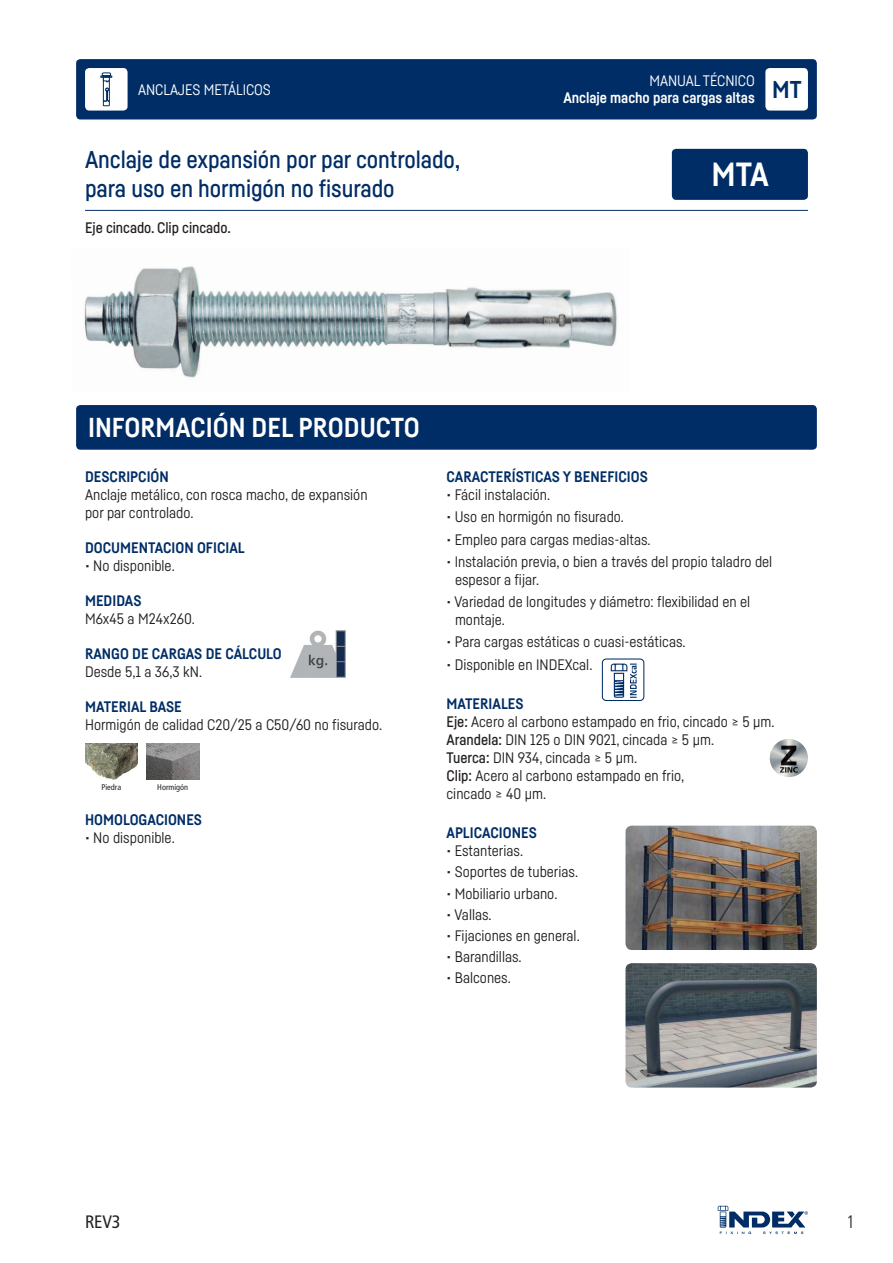
<style>
.page{position:relative;width:893px;height:1263px;background:#fff}
.page>*{position:absolute;margin:0;border:0;box-sizing:border-box;transform-origin:0 0}
.t1{font:700 33px "Fabrikat";color:#fff}
.t2{font:700 27px "Fabrikat";color:#fff}
.t3{font:500 24px/28.8px "Fabrikat";letter-spacing:-.005em;color:#002d66}
.t4{font:700 24px "Fabrikat";color:#002d66}
.t5{font:condensed 18px "Frutiger LT Std";color:#231f20}
.t6{font:300 condensed 18px "Frutiger LT Std";color:#231f20}
.t7{font:15px/18px "Fabrikat";color:#231f20}
.t8{font:700 15px "Fabrikat";color:#002d66}
.t9{font:15px "Fabrikat";letter-spacing:-.005em;color:#fff}
.t10{font:700 15px "Fabrikat";letter-spacing:-.005em;color:#fff}
.t11{font:500 15px "Fabrikat";letter-spacing:-.005em;color:#231f20}
.t12{font:condensed 8.25px "Frutiger LT Std";color:#231f20}
.s1{font-weight:700;color:#002d66}
.s2{font-weight:500}
</style>
<div class="page">
<div style="left:76px;top:59px;width:741px;height:60px;background:#002d66;border-radius:4px"></div>
<div style="left:765px;top:68px;width:43px;height:43px;background:#fff;border-radius:4px"></div>
<div style="left:85px;top:68px;width:43px;height:43px;background:#fff;border-radius:4px"></div>
<svg style="left:100px;top:72px;width:13px;height:35px"></svg>
<svg style="left:718px;top:1206px;width:90px;height:28px"></svg>
<div style="left:672px;top:149px;width:136px;height:51px;background:#002d66;border-radius:4px"></div>
<img style="left:625px;top:826px;width:192px;height:124px">
<img style="left:625px;top:963px;width:192px;height:124px">
<img style="left:84px;top:266px;width:533px;height:112px">
<hr style="left:85px;top:210px;width:723px;height:1px;background:#002d66">
<img style="left:291px;top:630px;width:54px;height:47px">
<img style="left:146px;top:743px;width:53px;height:37px">
<img style="left:85px;top:743px;width:53px;height:37px">
<img style="left:770px;top:739px;width:38px;height:38px;border-radius:19px">
<div style="left:76px;top:405px;width:741px;height:45px;background:#002d66;border-radius:4px"></div>
<img style="left:610px;top:663px;width:27px;height:35px">
<div style="left:602px;top:658px;width:42px;height:43px;border:1px solid #002d66;border-radius:4px"></div>
<p class="t9" style="left:649px;top:71px;width:107px">MANUAL TÉCNICO</p>
<p class="t10" style="left:563px;top:88px;width:193px">Anclaje macho para cargas altas</p>
<p class="t9" style="left:138px;top:80px;width:134px">ANCLAJES METÁLICOS</p>
<h3 class="t4" style="left:772px;top:74px;width:31px">MT</h3>
<h3 class="t3" style="left:85px;top:145px;width:377px">Anclaje de expansión por par controlado, para uso en hormigón no fisurado</h3>
<p class="t11" style="left:85px;top:219px;width:147px">Eje cincado. Clip cincado.</p>
<h2 class="t2" style="left:88px;top:411px;width:333px">INFORMACIÓN DEL PRODUCTO</h2>
<h1 class="t1" style="left:712px;top:154px;width:59px">MTA</h1>
<p class="t8" style="left:85px;top:468px;width:85px">DESCRIPCIÓN</p>
<p class="t7" style="left:85px;top:485px;width:284px">Anclaje metálico, con rosca macho, de expansión por par controlado.</p>
<p class="t8" style="left:85px;top:539px;width:161px">DOCUMENTACION OFICIAL</p>
<p class="t7" style="left:85px;top:556px;width:91px">• No disponible.</p>
<p class="t8" style="left:85px;top:592px;width:58px">MEDIDAS</p>
<p class="t7" style="left:85px;top:609px;width:111px">M6x45 a M24x260.</p>
<p class="t8" style="left:85px;top:645px;width:198px">RANGO DE CARGAS DE CÁLCULO</p>
<p class="t7" style="left:85px;top:662px;width:119px">Desde 5,1 a 36,3 kN.</p>
<p class="t8" style="left:85px;top:698px;width:98px">MATERIAL BASE</p>
<p class="t7" style="left:85px;top:715px;width:299px">Hormigón de calidad C20/25 a C50/60 no fisurado.</p>
<p class="t12" style="left:102px;top:782px;width:21px">Piedra</p>
<p class="t12" style="left:157px;top:782px;width:32px">Hormigón</p>
<p class="t8" style="left:85px;top:810px;width:119px">HOMOLOGACIONES</p>
<p class="t7" style="left:85px;top:828px;width:91px">• No disponible.</p>
<p class="t8" style="left:446px;top:468px;width:203px">CARACTERÍSTICAS Y BENEFICIOS</p>
<p class="t7" style="left:446px;top:485px;width:105px">• Fácil instalación.</p>
<p class="t7" style="left:446px;top:508px;width:179px">• Uso en hormigón no fisurado.</p>
<p class="t7" style="left:446px;top:530px;width:206px">• Empleo para cargas medias-altas.</p>
<p class="t7" style="left:455px;top:552px;width:319px;text-indent:-9px">• Instalación previa, o bien a través del propio taladro del espesor a fijar.</p>
<p class="t7" style="left:455px;top:592px;width:297px;text-indent:-9px">• Variedad de longitudes y diámetro: flexibilidad en el montaje.</p>
<p class="t7" style="left:446px;top:633px;width:241px">• Para cargas estáticas o cuasi-estáticas.</p>
<p class="t7" style="left:446px;top:655px;width:147px">• Disponible en INDEXcal.</p>
<p class="t7" style="left:446px;top:694px;width:330px"><span class="s1">MATERIALES<br></span><span class="s2">Eje:</span> Acero al carbono estampado en frio, cincado ≥ 5 μm.<br><span class="s2">Arandela:</span> DIN 125 o DIN 9021, cincada ≥ 5 μm.<br><span class="s2">Tuerca:</span> DIN 934, cincada ≥ 5 μm.<br><span class="s2">Clip:</span> Acero al carbono estampado en frio,<br>cincado ≥ 40 μm.</p>
<p class="t8" style="left:446px;top:824px;width:92px">APLICACIONES</p>
<p class="t7" style="left:446px;top:841px;width:78px">• Estanterias.</p>
<p class="t7" style="left:446px;top:863px;width:133px">• Soportes de tuberias.</p>
<p class="t7" style="left:446px;top:884px;width:112px">• Mobiliario urbano.</p>
<p class="t7" style="left:446px;top:905px;width:47px">• Vallas.</p>
<p class="t7" style="left:446px;top:926px;width:135px">• Fijaciones en general.</p>
<p class="t7" style="left:446px;top:947px;width:77px">• Barandillas.</p>
<p class="t7" style="left:446px;top:968px;width:66px">• Balcones.</p>
<p class="t5" style="left:85px;top:1211px;width:37px">REV3</p>
<p class="t6" style="left:846px;top:1211px;width:10px">1</p>
</div>
